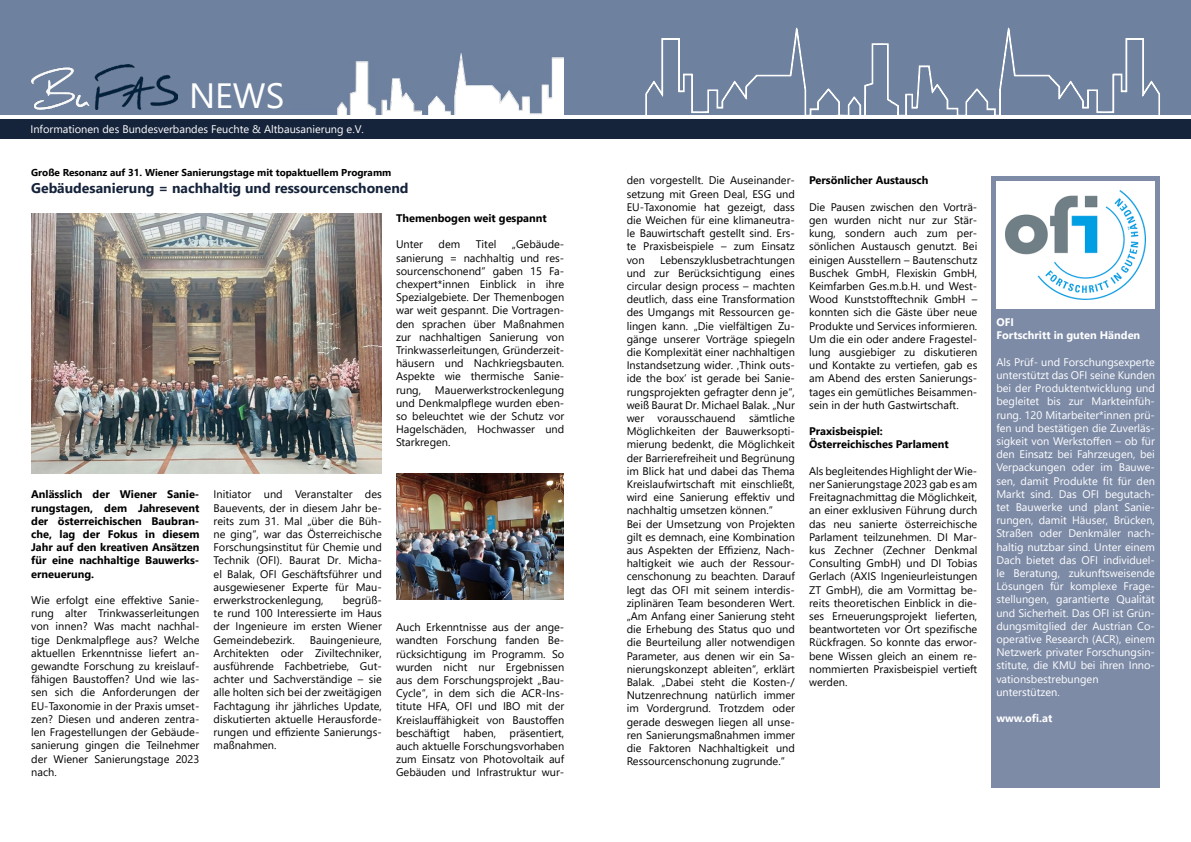
<style>
.page{position:relative;width:1191px;height:842px;background:#fff}
.page>*{position:absolute;margin:0;border:0;box-sizing:border-box;transform-origin:0 0}
.t1{font:35px "Segoe UI";color:#fff}
.t2{font:700 14px "Segoe UI";color:#15233b}
.t3{font:11px/13.2px "Segoe UI";color:#000;text-align:justify}
.t4{font:11px/13.2px "Segoe UI";color:#fff}
.t5{font:700 11px/13.2px "Segoe UI";color:#000}
.t6{font:700 11px/13.2px "Segoe UI";color:#fff}
.t7{font:700 10px "Segoe UI";color:#000}
</style>
<div class="page">
<img style="left:31px;top:214px;width:351px;height:259px">
<div style="left:991px;top:176px;width:168px;height:612px;background:#7d8ba7"></div>
<div style="left:996px;top:181px;width:159px;height:128px;background:#fff"></div>
<img style="left:1005px;top:190px;width:140px;height:110px">
<img style="left:289px;top:53px;width:274px;height:62px">
<div style="left:0;top:0;width:595px;height:53px;background:#6e82a0"></div>
<div style="left:563px;top:36px;width:32px;height:87px;background:#6e82a0"></div>
<div style="left:0;top:23px;width:289px;height:94px;background:#6e82a0"></div>
<svg style="left:0;top:115px;width:592px;height:5px"></svg>
<img style="left:31px;top:64px;width:146px;height:46px">
<div style="left:0;top:120px;width:595px;height:19px;background:#15233b"></div>
<div style="left:595px;top:0;width:596px;height:117px;background:#6e82a0"></div>
<div style="left:590px;top:120px;width:601px;height:19px;background:#15233b"></div>
<svg style="left:614px;top:27px;width:577px;height:93px"></svg>
<img style="left:396px;top:473px;width:167px;height:127px">
<h1 class="t1" style="left:189px;top:63px;width:97px">NEWS</h1>
<p class="t4" style="left:30px;top:122px;width:335px">Informationen des Bundesverbandes Feuchte &amp; Altbausanierung e.V.</p>
<p class="t7" style="left:31px;top:163px;width:362px">Große Resonanz auf 31. Wiener Sanierungstage mit topaktuellem Programm</p>
<p class="t2" style="left:31px;top:175px;width:379px">Gebäudesanierung = nachhaltig und ressourcenschonend</p>
<p class="t5" style="left:396px;top:211px;width:152px">Themenbogen weit gespannt</p>
<p class="t3" style="left:396px;top:237px;width:29px">Unter</p>
<p class="t3" style="left:438px;top:237px;width:23px">dem</p>
<p class="t3" style="left:476px;top:237px;width:22px">Titel</p>
<p class="t3" style="left:396px;top:237px;width:170px;text-align:left;text-indent:116px">„Gebäude&shy;sanierung = nachhaltig und res&shy;sourcenschonend“ gaben 15 Fa&shy;chexpert*innen Einblick in ihre<br>Spezialgebiete. Der Themenbogen war weit gespannt. Die Vortragen&shy;den sprachen über Maßnahmen zur nachhaltigen Sanierung von<br>Trinkwasserleitungen, Gründerzeit&shy;häusern und Nachkriegsbauten.<br>Aspekte wie thermische Sanie&shy;rung,</p>
<p class="t3" style="left:396px;top:382px;width:170px;text-indent:39px">Mauerwerkstrockenlegung und Denkmalpflege wurden eben&shy;so beleuchtet wie der Schutz vor Hagelschäden, Hochwasser und Starkregen.</p>
<p class="t5" style="left:31px;top:487px;width:170px">Anlässlich der Wiener Sanie&shy;rungstagen, dem Jahresevent der österreichischen Baubran&shy;che, lag der Fokus in diesem<br>Jahr auf den kreativen Ansätzen für eine nachhaltige Bauwerks&shy;erneuerung.</p>
<p class="t3" style="left:31px;top:593px;width:170px;text-align:left">Wie erfolgt eine effektive Sanie&shy;rung alter Trinkwasserleitungen von innen? Was macht nachhal&shy;tige Denkmalpflege aus? Welche aktuellen Erkenntnisse liefert an&shy;gewandte Forschung zu kreislauf&shy;fähigen Baustoffen? Und wie las&shy;sen sich die Anforderungen der<br>EU-Taxonomie in der Praxis umset&shy;zen? Diesen und anderen zentra&shy;len Fragestellungen der Gebäude&shy;sanierung gingen die Teilnehmer der Wiener Sanierungstage 2023 nach.</p>
<p class="t3" style="left:214px;top:487px;width:170px">Initiator und Veranstalter des Bauevents, der in diesem Jahr be&shy;reits zum 31. Mal „über die Büh&shy;ne ging“, war das Österreichische Forschungsinstitut für Chemie und Technik (OFI). Baurat Dr. Micha&shy;el Balak, OFI Geschäftsführer und ausgewiesener Experte für Mau&shy;erwerkstrockenlegung,</p>
<p class="t3" style="left:214px;top:593px;width:170px;text-indent:129px">begrüß&shy;te rund 100 Interessierte im Haus der Ingenieure im ersten Wiener Gemeindebezirk.</p>
<p class="t3" style="left:214px;top:632px;width:170px;text-indent:96px">Bauingenieure, Architekten oder Ziviltechniker, ausführende Fachbetriebe, Gut&shy;achter und Sachverständige – sie alle holten sich bei der zweitägigen Fachtagung ihr jährliches Update, diskutierten aktuelle Herausforde&shy;rungen und effiziente Sanierungs&shy;maßnahmen.</p>
<p class="t3" style="left:396px;top:620px;width:170px">Auch Erkenntnisse aus der ange&shy;wandten Forschung fanden Be&shy;rücksichtigung im Programm. So wurden nicht nur Ergebnissen aus dem Forschungsprojekt „Bau-Cycle“, in dem sich die ACR-Ins&shy;titute HFA, OFI und IBO mit der Kreislauffähigkeit von Baustoffen beschäftigt haben, präsentiert, auch aktuelle Forschungsvorhaben zum Einsatz von Photovoltaik auf Gebäuden und Infrastruktur wur-</p>
<p class="t3" style="left:626px;top:173px;width:170px">den vorgestellt. Die Auseinander&shy;setzung mit Green Deal, ESG und EU-Taxonomie hat gezeigt, dass die Weichen für eine klimaneutra&shy;le Bauwirtschaft gestellt sind. Ers&shy;te Praxisbeispiele – zum Einsatz von</p>
<p class="t3" style="left:626px;top:252px;width:170px;text-align:left;text-indent:34px">Lebenszyklusbetrachtungen und zur Berücksichtigung eines circular design process – machten deutlich, dass eine Transformation des Umgangs mit Ressourcen ge&shy;lingen kann. „Die vielfältigen Zu&shy;gänge unserer Vorträge spiegeln die Komplexität einer nachhaltigen Instandsetzung wider. ‚Think outs&shy;ide the box‘ ist gerade bei Sanie&shy;rungsprojekten gefragter denn je“, weiß Baurat Dr. Michael Balak. „Nur wer vorausschauend sämtliche Möglichkeiten der Bauwerksopti&shy;mierung bedenkt, die Möglichkeit der Barrierefreiheit und Begrünung im Blick hat und dabei das Thema Kreislaufwirtschaft mit einschließt, wird eine Sanierung effektiv und nachhaltig umsetzen können.“<br>Bei der Umsetzung von Projekten gilt es demnach, eine Kombination aus Aspekten der Effizienz, Nach&shy;haltigkeit wie auch der Ressour&shy;censchonung zu beachten. Darauf legt das OFI mit seinem interdis&shy;ziplinären Team besonderen Wert. „Am Anfang einer Sanierung steht die Erhebung des Status quo und die Beurteilung aller notwendigen Parameter, aus denen wir ein Sa&shy;nierungskonzept ableiten“, erklärt Balak. „Dabei steht die Kosten-/ Nutzenrechnung natürlich immer im Vordergrund. Trotzdem oder gerade deswegen liegen all unse&shy;ren Sanierungsmaßnahmen immer die Faktoren Nachhaltigkeit und Ressourcenschonung zugrunde.“</p>
<p class="t5" style="left:809px;top:173px;width:121px">Persönlicher Austausch</p>
<p class="t3" style="left:809px;top:199px;width:170px">Die Pausen zwischen den Vorträ&shy;gen wurden nicht nur zur Stär&shy;kung, sondern auch zum per&shy;sönlichen Austausch genutzt. Bei einigen Ausstellern – Bautenschutz Buschek GmbH, Flexiskin GmbH, Keimfarben Ges.m.b.H. und West-Wood Kunststofftechnik GmbH – konnten sich die Gäste über neue Produkte und Services informieren.<br>Um die ein oder andere Fragestel&shy;lung ausgiebiger zu diskutieren und Kontakte zu vertiefen, gab es am Abend des ersten Sanierungs&shy;tages ein gemütliches Beisammen&shy;sein in der huth Gastwirtschaft.</p>
<p class="t5" style="left:809px;top:424px;width:141px">Praxisbeispiel:<br>Österreichisches Parlament</p>
<p class="t3" style="left:809px;top:463px;width:170px">Als begleitendes Highlight der Wie&shy;ner Sanierungstage 2023 gab es am Freitagnachmittag die Möglichkeit, an einer exklusiven Führung durch das neu sanierte österreichische Parlament teilzunehmen. DI Mar&shy;kus Zechner (Zechner Denkmal Consulting GmbH) und DI Tobias Gerlach (AXIS Ingenieurleistungen ZT GmbH), die am Vormittag be&shy;reits theoretischen Einblick in die&shy;ses Erneuerungsprojekt lieferten, beantworteten vor Ort spezifische Rückfragen. So konnte das erwor&shy;bene Wissen gleich an einem re&shy;nommierten Praxisbeispiel vertieft werden.</p>
<p class="t6" style="left:996px;top:315px;width:145px">OFI<br>Fortschritt in guten Händen</p>
<p class="t4" style="left:996px;top:354px;width:160px">Als Prüf- und Forschungsexperte unterstützt das OFI seine Kunden bei der Produktentwicklung und begleitet bis zur Markteinfüh&shy;rung. 120 Mitarbeiter*innen prü&shy;fen und bestätigen die Zuverläs&shy;sigkeit von Werkstoffen – ob für den Einsatz bei Fahrzeugen, bei<br>Verpackungen oder im Bauwe&shy;sen, damit Produkte fit für den<br>Markt sind. Das OFI begutach&shy;tet Bauwerke und plant Sanie&shy;rungen, damit Häuser, Brücken,<br>Straßen oder Denkmäler nach&shy;haltig nutzbar sind. Unter einem<br>Dach bietet das OFI individuel&shy;le Beratung, zukunftsweisende<br>Lösungen für komplexe Frage&shy;stellungen, garantierte Qualität und Sicherheit. Das OFI ist Grün&shy;dungsmitglied der Austrian Co&shy;operative Research (ACR), einem<br>Netzwerk privater Forschungsin&shy;stitute, die KMU bei ihren Inno&shy;vationsbestrebungen unterstützen.</p>
<p class="t6" style="left:996px;top:711px;width:57px">www.ofi.at</p>
</div>
